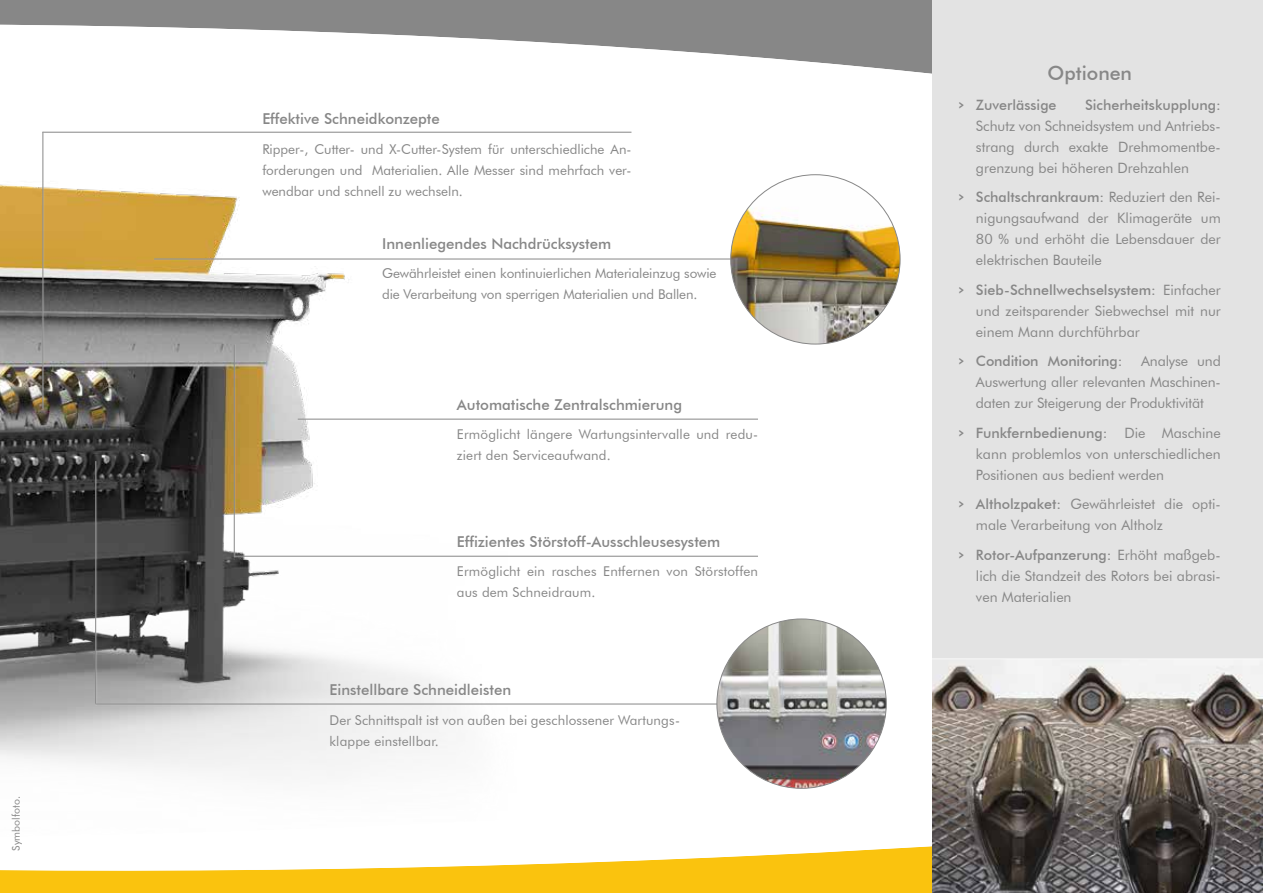
<style>
.page{position:relative;width:1263px;height:893px;background:#fff}
.page>*{position:absolute;margin:0;border:0;box-sizing:border-box;transform-origin:0 0}
.t1{font:500 19.5px "Futura BT";color:#878787}
.t2{font:500 15px "Futura BT";color:#878787}
.t3{font:14.25px/21px "Futura BT";color:#878787;text-align:justify}
.t4{font:500 14.25px "Futura BT";color:#878787}
.t5{font:13.5px/21px "Futura BT";letter-spacing:.01em;color:#878787}
.t6{font:13.5px/21px "Futura BT";letter-spacing:-.01em;color:#878787}
.t7{font:10.5px "Futura BT";color:#878787}
.s1{font-family:"Agency FB";font-weight:700}
.s2{font-weight:500}
</style>
<div class="page">
<img style="left:0;top:184px;width:450px;height:574px">
<svg style="left:0;top:2px;width:933px;height:135px"></svg>
<hr style="left:42px;top:131px;width:591px;height:3px;background:#fff;opacity:.4">
<hr style="left:43px;top:132px;width:588px;height:1px;background:#878787">
<hr style="left:42px;top:131px;width:3px;height:278px;background:#fff;opacity:.4">
<hr style="left:43px;top:132px;width:1px;height:276px;background:#878787">
<hr style="left:95px;top:460px;width:2px;height:246px;background:#fff;opacity:.4">
<hr style="left:95px;top:461px;width:1px;height:243px;background:#878787">
<hr style="left:233px;top:344px;width:3px;height:214px;background:#fff;opacity:.4">
<hr style="left:234px;top:344px;width:1px;height:213px;background:#878787">
<hr style="left:234px;top:555px;width:525px;height:3px;background:#fff;opacity:.4">
<hr style="left:235px;top:556px;width:523px;height:1px;background:#878787">
<hr style="left:297px;top:418px;width:462px;height:3px;background:#fff;opacity:.4">
<hr style="left:298px;top:419px;width:460px;height:1px;background:#878787">
<hr style="left:153px;top:258px;width:646px;height:3px;background:#fff;opacity:.4">
<hr style="left:154px;top:259px;width:644px;height:1px;background:#878787">
<hr style="left:95px;top:703px;width:678px;height:3px;background:#fff;opacity:.4">
<hr style="left:96px;top:704px;width:676px;height:1px;background:#878787">
<svg style="left:0;top:758px;width:933px;height:135px"></svg>
<img style="left:717px;top:619px;width:169px;height:169px;border-radius:85px">
<img style="left:731px;top:175px;width:169px;height:169px;border-radius:85px">
<div style="left:933px;top:0;width:330px;height:893px;background:#e3e3e3"></div>
<img style="left:933px;top:659px;width:330px;height:234px">
<hr style="left:923px;top:658px;width:340px;height:1px;background:#fff">
<p class="t7" style="left:10px;top:850px;width:56px;rotate:-90deg">Symbolfoto.</p>
<p class="t2" style="left:262px;top:110px;width:179px">Effektive Schneidkonzepte</p>
<p class="t5" style="left:262px;top:138px;width:371px;text-align:justify">Ripper-, Cutter- und X-Cutter-System für unterschiedliche An&shy;forderungen und Materialien. Alle Messer sind mehrfach ver&shy;wendbar und schnell zu wechseln.</p>
<p class="t2" style="left:382px;top:235px;width:231px">Innenliegendes Nachdrücksystem</p>
<p class="t6" style="left:382px;top:263px;width:336px">Gewährleistet einen kontinuierlichen Materialeinzug sowie die Verarbeitung von sperrigen Materialien und Ballen.</p>
<p class="t2" style="left:457px;top:395px;width:227px">Automatische Zentralschmierung</p>
<p class="t5" style="left:457px;top:424px;width:303px">Ermöglicht längere Wartungsintervalle und redu&shy;ziert den Serviceaufwand.</p>
<p class="t2" style="left:457px;top:532px;width:265px">Effizientes Störstoff-Ausschleusesystem</p>
<p class="t5" style="left:457px;top:561px;width:303px">Ermöglicht ein rasches Entfernen von Störstoffen aus dem Schneidraum.</p>
<p class="t2" style="left:329px;top:681px;width:183px">Einstellbare Schneidleisten</p>
<p class="t5" style="left:329px;top:709px;width:352px">Der Schnittspalt ist von außen bei geschlossener Wartungs&shy;klappe einstellbar.</p>
<h1 class="t1" style="left:1047px;top:61px;width:86px">Optionen</h1>
<p class="t4" style="left:959px;top:96px;width:99px"><span class="s1">&gt;</span> Zuverlässige</p>
<p class="t4" style="left:1085px;top:96px;width:137px">Sicherheitskupplung:</p>
<p class="t3" style="left:976px;top:115px;width:246px">Schutz von Schneidsystem und Antriebs&shy;strang durch exakte Drehmomentbe&shy;grenzung bei höheren Drehzahlen</p>
<p class="t3" style="left:976px;top:186px;width:246px;text-indent:-17px"><span class="s1">&gt;</span> <span class="s2">Schaltschrankraum:</span> Reduziert den Rei&shy;nigungsaufwand der Klimageräte um 80 % und erhöht die Lebensdauer der elektrischen Bauteile</p>
<p class="t3" style="left:976px;top:279px;width:246px;text-indent:-17px"><span class="s1">&gt;</span> <span class="s2">Sieb-Schnellwechselsystem:</span> Einfacher und zeitsparender Siebwechsel mit nur einem Mann durchführbar</p>
<p class="t4" style="left:959px;top:352px;width:165px"><span class="s1">&gt;</span> Condition Monitoring:</p>
<p class="t3" style="left:976px;top:350px;width:246px;text-indent:165px">Analyse und Auswertung aller relevanten Maschinen&shy;daten zur Steigerung der Produktivität</p>
<p class="t3" style="left:976px;top:422px;width:246px;text-indent:-17px"><span class="s1">&gt;</span> <span class="s2">Funkfernbedienung:</span> Die Maschine kann problemlos von unterschiedlichen Positionen aus bedient werden</p>
<p class="t3" style="left:976px;top:493px;width:246px;text-indent:-17px"><span class="s1">&gt;</span> <span class="s2">Altholzpaket:</span> Gewährleistet die opti&shy;male Verarbeitung von Altholz</p>
<p class="t3" style="left:976px;top:544px;width:246px;text-indent:-17px"><span class="s1">&gt;</span> <span class="s2">Rotor-Aufpanzerung:</span> Erhöht maßgeb&shy;lich die Standzeit des Rotors bei abrasi&shy;ven Materialien</p>
</div>
